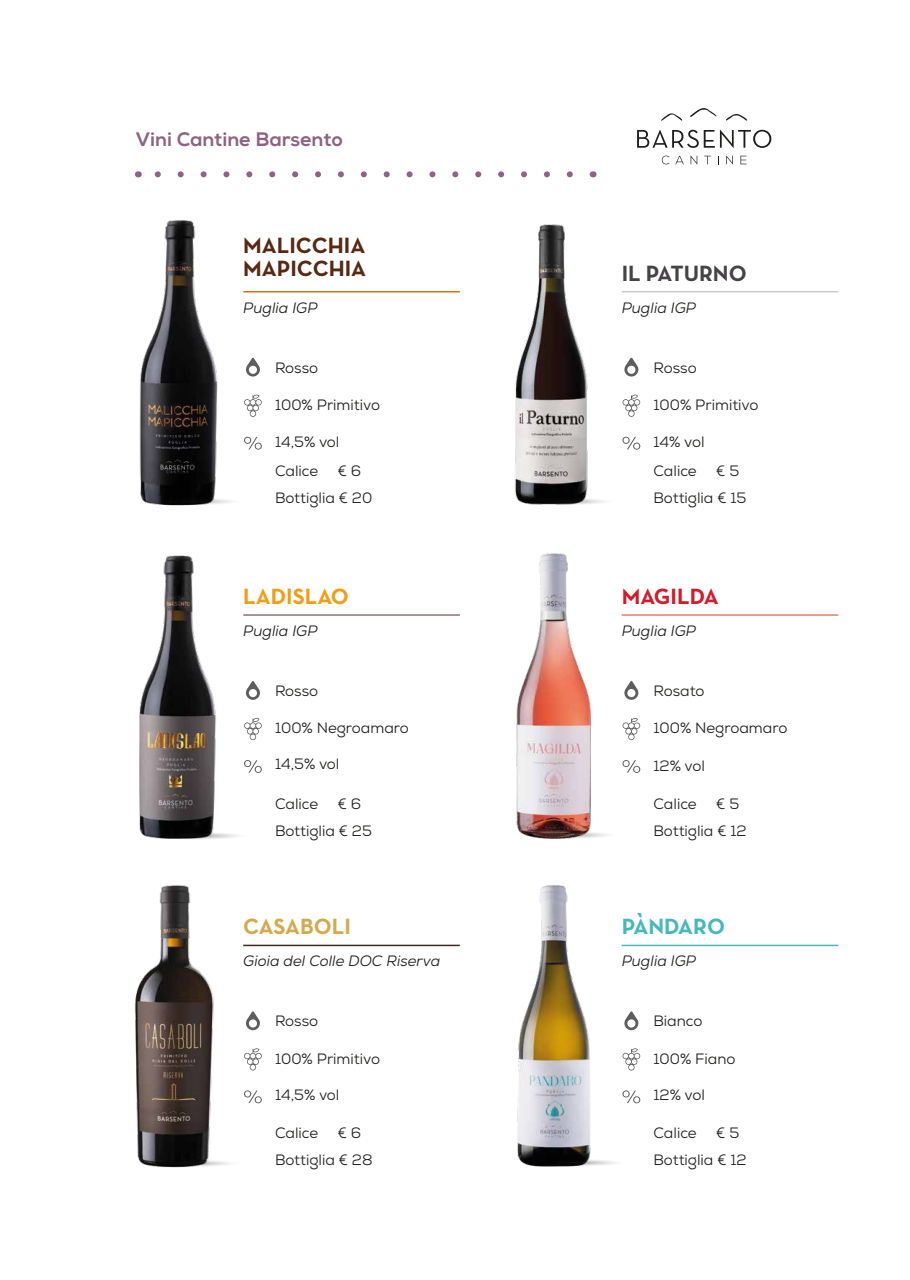
<style>
.page{position:relative;width:910px;height:1280px;background:#fff}
.page>*{position:absolute;margin:0;border:0;box-sizing:border-box;transform-origin:0 0}
.t1{font:700 22.5px/23.5px "Neutra Text";color:#572812}
.t2{font:700 22.5px "Neutra Text";color:#454345}
.t3{font:700 22.5px "Neutra Text";color:#f29d14}
.t4{font:700 22.5px "Neutra Text";color:#d6a94d}
.t5{font:700 22.5px "Neutra Text";color:#d21b2b}
.t6{font:700 22.5px "Neutra Text";color:#45b9b9}
.t7{font:800 19.5px "Nexa";color:#8e6283}
.t8{font:15px/27px "Nexa";color:#1d1d1b}
.t9{font:italic 15px "Nexa";color:#1d1d1b}
</style>
<div class="page">
<hr style="left:243px;top:291px;width:217px;height:1px;background:#d17412">
<svg style="left:246px;top:358px;width:14px;height:19px"></svg>
<svg style="left:244px;top:395px;width:18px;height:22px"></svg>
<svg style="left:244px;top:437px;width:18px;height:13px"></svg>
<hr style="left:622px;top:291px;width:216px;height:1px;background:#d0cac8">
<hr style="left:243px;top:614px;width:217px;height:2px;background:#8d7374">
<svg style="left:246px;top:681px;width:14px;height:19px"></svg>
<svg style="left:244px;top:718px;width:18px;height:22px"></svg>
<svg style="left:244px;top:760px;width:18px;height:13px"></svg>
<hr style="left:622px;top:614px;width:216px;height:2px;background:#ea7c6d">
<svg style="left:624px;top:681px;width:14px;height:19px"></svg>
<svg style="left:623px;top:718px;width:17px;height:22px"></svg>
<svg style="left:622px;top:760px;width:18px;height:13px"></svg>
<hr style="left:243px;top:945px;width:217px;height:1px;background:#3c2b22">
<hr style="left:622px;top:945px;width:216px;height:1px;background:#45b9b9">
<svg style="left:624px;top:1011px;width:14px;height:19px"></svg>
<svg style="left:623px;top:1048px;width:17px;height:22px"></svg>
<svg style="left:622px;top:1090px;width:18px;height:13px"></svg>
<svg style="left:661px;top:113px;width:21px;height:8px"></svg>
<svg style="left:726px;top:114px;width:21px;height:7px"></svg>
<svg style="left:690px;top:108px;width:27px;height:9px"></svg>
<svg style="left:662px;top:156px;width:7px;height:8px"></svg>
<svg style="left:675px;top:156px;width:9px;height:8px"></svg>
<svg style="left:691px;top:156px;width:6px;height:8px"></svg>
<svg style="left:704px;top:156px;width:7px;height:8px"></svg>
<svg style="left:726px;top:156px;width:7px;height:8px"></svg>
<svg style="left:740px;top:156px;width:7px;height:8px"></svg>
<svg style="left:637px;top:130px;width:134px;height:18px"></svg>
<svg style="left:154px;top:171px;width:416px;height:6px"></svg>
<img style="left:517px;top:885px;width:74px;height:282px">
<svg style="left:517px;top:1157px;width:123px;height:10px"></svg>
<img style="left:135px;top:885px;width:147px;height:283px">
<svg style="left:132px;top:1158px;width:123px;height:10px"></svg>
<img style="left:516px;top:553px;width:75px;height:278px">
<svg style="left:507px;top:829px;width:124px;height:11px"></svg>
<img style="left:139px;top:555px;width:77px;height:278px">
<svg style="left:136px;top:830px;width:123px;height:10px"></svg>
<img style="left:407px;top:224px;width:286px;height:274px">
<svg style="left:506px;top:496px;width:124px;height:10px"></svg>
<img style="left:139px;top:220px;width:79px;height:286px">
<svg style="left:133px;top:496px;width:124px;height:10px"></svg>
<h2 class="t7" style="left:136px;top:128px;width:209px">Vini Cantine Barsento</h2>
<h1 class="t1" style="left:243px;top:233px;width:124px">MALICCHIA<br>MAPICCHIA</h1>
<p class="t9" style="left:243px;top:298px;width:76px">Puglia IGP</p>
<p class="t8" style="left:275px;top:354px;width:45px">Rosso</p>
<p class="t8" style="left:275px;top:391px;width:107px">100% Primitivo</p>
<p class="t8" style="left:275px;top:428px;width:66px">14,5% vol</p>
<h1 class="t2" style="left:622px;top:259px;width:127px">IL PATURNO</h1>
<p class="t9" style="left:622px;top:298px;width:76px">Puglia IGP</p>
<p class="t8" style="left:653px;top:354px;width:45px">Rosso</p>
<p class="t8" style="left:653px;top:391px;width:107px">100% Primitivo</p>
<p class="t8" style="left:653px;top:428px;width:53px">14% vol</p>
<p class="t8" style="left:275px;top:457px;width:45px">Calice</p>
<p class="t8" style="left:275px;top:457px;width:99px;text-indent:63px">€ 6<br>Bottiglia € 20</p>
<p class="t8" style="left:653px;top:457px;width:45px">Calice</p>
<p class="t8" style="left:653px;top:457px;width:94px;text-indent:63px">€ 5<br>Bottiglia € 15</p>
<h1 class="t3" style="left:243px;top:582px;width:107px">LADISLAO</h1>
<h1 class="t5" style="left:622px;top:582px;width:98px">MAGILDA</h1>
<p class="t9" style="left:243px;top:621px;width:76px">Puglia IGP</p>
<p class="t9" style="left:622px;top:621px;width:76px">Puglia IGP</p>
<p class="t8" style="left:275px;top:677px;width:45px">Rosso</p>
<p class="t8" style="left:653px;top:677px;width:53px">Rosato</p>
<p class="t8" style="left:275px;top:714px;width:135px">100% Negroamaro</p>
<p class="t8" style="left:653px;top:714px;width:135px">100% Negroamaro</p>
<p class="t8" style="left:275px;top:751px;width:66px">14,5% vol</p>
<p class="t8" style="left:653px;top:752px;width:53px">12% vol</p>
<p class="t8" style="left:275px;top:790px;width:45px">Calice</p>
<p class="t8" style="left:275px;top:790px;width:98px;text-indent:63px">€ 6<br>Bottiglia € 25</p>
<p class="t8" style="left:653px;top:790px;width:45px">Calice</p>
<p class="t8" style="left:653px;top:790px;width:95px;text-indent:63px">€ 5<br>Bottiglia € 12</p>
<h1 class="t4" style="left:243px;top:912px;width:109px">CASABOLI</h1>
<h1 class="t6" style="left:622px;top:912px;width:105px">PÀNDARO</h1>
<p class="t9" style="left:243px;top:952px;width:199px">Gioia del Colle DOC Riserva</p>
<p class="t9" style="left:622px;top:952px;width:76px">Puglia IGP</p>
<p class="t8" style="left:275px;top:1008px;width:45px">Rosso</p>
<p class="t8" style="left:653px;top:1008px;width:51px">Bianco</p>
<p class="t8" style="left:275px;top:1045px;width:107px">100% Primitivo</p>
<p class="t8" style="left:653px;top:1045px;width:84px">100% Fiano</p>
<p class="t8" style="left:275px;top:1081px;width:66px">14,5% vol</p>
<p class="t8" style="left:653px;top:1081px;width:53px">12% vol</p>
<p class="t8" style="left:275px;top:1119px;width:45px">Calice</p>
<p class="t8" style="left:275px;top:1119px;width:99px;text-indent:63px">€ 6<br>Bottiglia € 28</p>
<p class="t8" style="left:653px;top:1119px;width:45px">Calice</p>
<p class="t8" style="left:653px;top:1119px;width:95px;text-indent:63px">€ 5<br>Bottiglia € 12</p>
</div>
